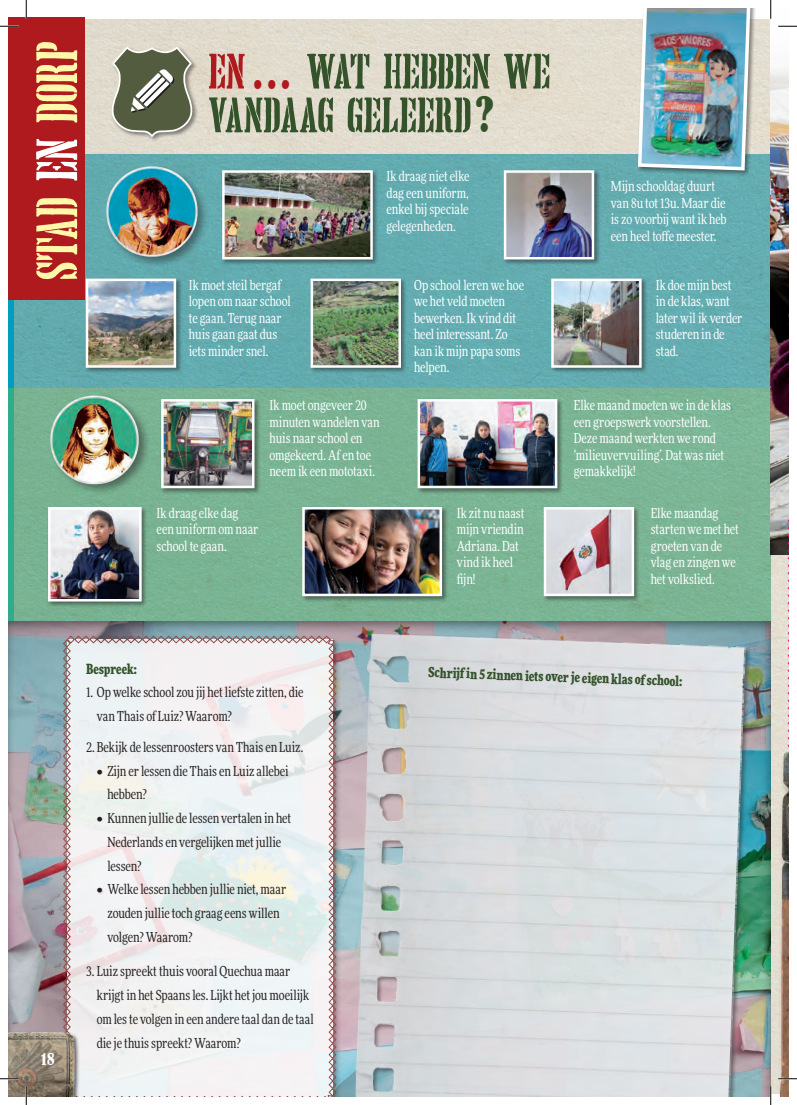
<style>
.page{position:relative;width:797px;height:1105px;background:#fff}
.page>*{position:absolute;margin:0;border:0;box-sizing:border-box;transform-origin:0 0}
.t1{font:58.5px "Hand Printing Press Stencil demo";letter-spacing:-.01em;color:#fff8aa}
.t2{font:50px/43.8px "Hand Printing Press Stencil demo";letter-spacing:-.01em;color:#34532b}
.t3{font:condensed 15.25px "Bernard";color:#fff}
.t4{font:condensed 13.75px/16.5px "More Pro";letter-spacing:-.005em;color:#fff}
.t5{font:condensed 13.75px/23.8px "More Pro";letter-spacing:-.005em;color:#231f20}
.t6{font:900 condensed 13.75px "More Pro";color:#34532b}
.s1{color:#fff}
.s2{color:#ae1a1e}
.s3{font-family:"Bernard";font-stretch:condensed;font-size:44.38px;color:#ae1a1e}
.s4{font-family:"Bernard";font-stretch:condensed;font-size:44.38px}
</style>
<div class="page">
<img style="left:14px;top:19px;width:773px;height:656px">
<img style="left:770px;top:9px;width:18px;height:545px">
<div style="left:9px;top:613px;width:772px;height:483px;background:#231f20;opacity:.5"></div>
<img style="left:352px;top:633px;width:393px;height:463px">
<div style="left:62px;top:635px;width:280px;height:461px;background:#231f20;opacity:.5"></div>
<svg style="left:63px;top:635px;width:274px;height:461px"></svg>
<img style="left:9px;top:1024px;width:82px;height:72px">
<div style="left:111px;top:46px;width:87px;height:97px;background:#231f20;opacity:.5"></div>
<svg style="left:111px;top:46px;width:82px;height:98px"></svg>
<div style="left:105px;top:164px;width:104px;height:105px;background:#231f20;opacity:.5"></div>
<img style="left:101px;top:160px;width:102px;height:102px">
<div style="left:48px;top:393px;width:103px;height:103px;background:#231f20;opacity:.5"></div>
<img style="left:46px;top:394px;width:95px;height:92px">
<div style="left:221px;top:169px;width:158px;height:97px;background:#231f20;opacity:.5"></div>
<img style="left:221px;top:169px;width:153px;height:92px">
<div style="left:160px;top:398px;width:101px;height:97px;background:#231f20;opacity:.5"></div>
<img style="left:164px;top:402px;width:87px;height:83px">
<div style="left:161px;top:399px;width:93px;height:89px;border:2px solid #fff"></div>
<div style="left:502px;top:169px;width:98px;height:97px;background:#231f20;opacity:.5"></div>
<img style="left:507px;top:173px;width:84px;height:83px">
<div style="left:504px;top:170px;width:90px;height:89px;border:2px solid #fff"></div>
<div style="left:416px;top:398px;width:147px;height:97px;background:#231f20;opacity:.5"></div>
<img style="left:420px;top:402px;width:134px;height:83px">
<div style="left:417px;top:399px;width:140px;height:89px;border:2px solid #fff"></div>
<div style="left:85px;top:277px;width:97px;height:97px;background:#231f20;opacity:.5"></div>
<img style="left:89px;top:282px;width:84px;height:83px">
<div style="left:86px;top:279px;width:90px;height:89px;border:2px solid #fff"></div>
<div style="left:301px;top:506px;width:147px;height:96px;background:#231f20;opacity:.5"></div>
<img style="left:305px;top:510px;width:134px;height:83px">
<div style="left:302px;top:507px;width:140px;height:89px;border:2px solid #fff"></div>
<div style="left:309px;top:277px;width:98px;height:97px;background:#231f20;opacity:.5"></div>
<img style="left:313px;top:282px;width:85px;height:83px">
<div style="left:310px;top:279px;width:91px;height:89px;border:2px solid #fff"></div>
<div style="left:47px;top:506px;width:101px;height:102px;background:#231f20;opacity:.5"></div>
<img style="left:51px;top:510px;width:88px;height:88px">
<div style="left:48px;top:507px;width:94px;height:94px;border:2px solid #fff"></div>
<div style="left:550px;top:277px;width:98px;height:97px;background:#231f20;opacity:.5"></div>
<img style="left:554px;top:282px;width:84px;height:83px">
<div style="left:551px;top:279px;width:90px;height:89px;border:2px solid #fff"></div>
<div style="left:542px;top:506px;width:98px;height:96px;background:#231f20;opacity:.5"></div>
<img style="left:546px;top:510px;width:85px;height:83px">
<div style="left:543px;top:507px;width:91px;height:89px;border:2px solid #fff"></div>
<div style="left:9px;top:17px;width:76px;height:283px;background:#ae1a1e"></div>
<div style="left:637px;top:9px;width:120px;height:168px;background:#231f20;opacity:.5"></div>
<img style="left:636px;top:9px;width:117px;height:163px">
<img style="left:680px;top:675px;width:108px;height:421px">
<hr style="left:787px;top:512px;width:1px;height:248px;background:#231f20;opacity:.5">
<svg style="left:787px;top:516px;width:1px;height:234px"></svg>
<svg style="left:0;top:25px;width:19px;height:2px"></svg>
<svg style="left:778px;top:25px;width:19px;height:2px"></svg>
<svg style="left:0;top:1078px;width:19px;height:1px"></svg>
<svg style="left:778px;top:1078px;width:19px;height:1px"></svg>
<svg style="left:25px;top:0;width:2px;height:19px"></svg>
<svg style="left:25px;top:1086px;width:2px;height:19px"></svg>
<svg style="left:770px;top:0;width:1px;height:19px"></svg>
<svg style="left:770px;top:1086px;width:1px;height:19px"></svg>
<h1 class="t1" style="left:35px;top:279px;width:241px;rotate:-90deg">STAD <span class="s1">EN</span> DORP</h1>
<h2 class="t2" style="left:209px;top:53px;width:344px"><span class="s2">EN</span><span class="s3">...</span> WAT HEBBEN WE<br>VANDAAG GELEERD<span class="s4">?</span></h2>
<p class="t4" style="left:189px;top:276px;width:103px">Ik moet steil bergaf lopen om naar school te gaan. Terug naar huis gaan gaat dus iets minder snel.</p>
<p class="t4" style="left:386px;top:168px;width:85px;text-align:justify">Ik draag niet elke dag een uniform, enkel bij speciale gelegenheden.</p>
<p class="t4" style="left:414px;top:276px;width:111px">Op school leren we hoe we het veld moeten bewerken. Ik vind dit heel interessant. Zo kan ik mijn papa soms helpen.</p>
<p class="t4" style="left:269px;top:396px;width:111px">Ik moet ongeveer 20 minuten wandelen van huis naar school en omgekeerd. Af en toe neem ik een mototaxi.</p>
<p class="t4" style="left:157px;top:504px;width:103px">Ik draag elke dag een uniform om naar school te gaan.</p>
<p class="t4" style="left:457px;top:504px;width:69px">Ik zit nu naast mijn vriendin<br>Adriana. Dat vind ik heel fijn!</p>
<p class="t4" style="left:611px;top:177px;width:117px">Mijn schooldag duurt van 8u tot 13u. Maar die is zo voorbij want ik heb een heel toffe meester.</p>
<p class="t4" style="left:655px;top:276px;width:88px">Ik doe mijn best in de klas, want later wil ik verder studeren in de stad.</p>
<p class="t4" style="left:574px;top:396px;width:159px">Elke maand moeten we in de klas een groepswerk voorstellen.<br>Deze maand werkten we rond ‘milieuvervuiling’. Dat was niet gemakkelijk!</p>
<p class="t4" style="left:650px;top:504px;width:90px">Elke maandag starten we met het groeten van de vlag en zingen we het volkslied.</p>
<p class="t3" style="left:41px;top:1050px;width:15px">18</p>
<p class="t6" style="left:86px;top:658px;width:52px">Bespreek:</p>
<p class="t5" style="left:97px;top:680px;width:208px;text-indent:-11px">1. Op welke school zou jij het liefste zitten, die van Thais of Luiz? Waarom?</p>
<p class="t5" style="left:86px;top:735px;width:219px">2. Bekijk de lessenroosters van Thais en Luiz.</p>
<p class="t5" style="left:107px;top:758px;width:183px;text-indent:-11px">• Zijn er lessen die Thais en Luiz allebei hebben?</p>
<p class="t5" style="left:107px;top:806px;width:185px;text-indent:-11px">• Kunnen jullie de lessen vertalen in het<br>Nederlands en vergelijken met jullie lessen?</p>
<p class="t5" style="left:107px;top:877px;width:180px;text-indent:-11px">• Welke lessen hebben jullie niet, maar zouden jullie toch graag eens willen volgen? Waarom?</p>
<p class="t5" style="left:97px;top:959px;width:218px;text-indent:-11px">3. Luiz spreekt thuis vooral Quechua maar krijgt in het Spaans les. Lijkt het jou moeilijk om les te volgen in een andere taal dan de taal die je thuis spreekt? Waarom?</p>
<p class="t6" style="left:428px;top:661px;width:256px;rotate:2deg">Schrijf in 5 zinnen iets over je eigen klas of school:</p>
</div>
